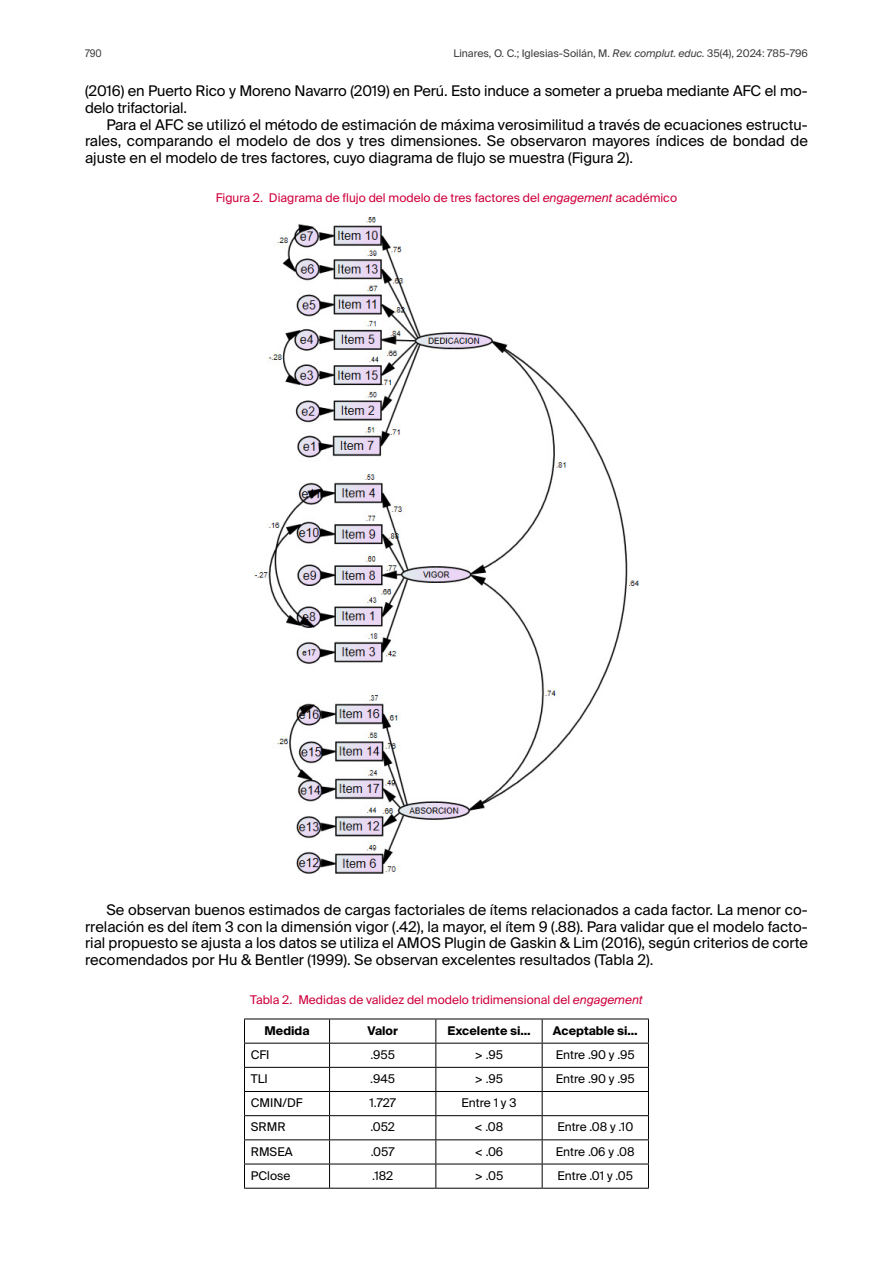
<style>
.page{position:relative;width:893px;height:1263px;background:#fff}
.page>*{position:absolute;margin:0;border:0;box-sizing:border-box;transform-origin:0 0}
.Texto_General{font:14.7px/16.5px "Suisse Intl";letter-spacing:-.01em;color:#000;text-align:justify}
.Tablas_Titulo{font:12px "Suisse Intl";color:#cf003d}
.Tabla_Txt_Centro{font:12px "Suisse Intl";color:#000}
.Tabla_cab{font:700 12px "Suisse Intl";color:#000}
.Tabla_Txt_Izda{font:12px "Suisse Intl";color:#000}
.t1{font:10.5px "Suisse Intl";color:#3c3c3b}
.t2{font:10.5px "Suisse Intl";color:#3c3c3b;scale:.9 1}
.s1{font-style:italic}
</style>
<div class="page">
<img style="left:255px;top:217px;width:383px;height:656px">
<hr style="left:244px;top:1018px;width:86px;height:1px;background:#000">
<hr style="left:330px;top:1018px;width:106px;height:1px;background:#000">
<hr style="left:436px;top:1018px;width:106px;height:1px;background:#000">
<hr style="left:542px;top:1018px;width:107px;height:1px;background:#000">
<hr style="left:244px;top:1043px;width:86px;height:1px;background:#000">
<hr style="left:330px;top:1043px;width:106px;height:1px;background:#000">
<hr style="left:436px;top:1043px;width:106px;height:1px;background:#000">
<hr style="left:542px;top:1043px;width:107px;height:1px;background:#000">
<hr style="left:244px;top:1067px;width:86px;height:1px;background:#000">
<hr style="left:330px;top:1067px;width:106px;height:1px;background:#000">
<hr style="left:436px;top:1067px;width:106px;height:1px;background:#000">
<hr style="left:542px;top:1067px;width:107px;height:1px;background:#000">
<hr style="left:244px;top:1091px;width:86px;height:1px;background:#000">
<hr style="left:330px;top:1091px;width:106px;height:1px;background:#000">
<hr style="left:436px;top:1091px;width:106px;height:1px;background:#000">
<hr style="left:542px;top:1091px;width:107px;height:1px;background:#000">
<hr style="left:244px;top:1115px;width:86px;height:1px;background:#000">
<hr style="left:330px;top:1115px;width:106px;height:1px;background:#000">
<hr style="left:436px;top:1115px;width:106px;height:1px;background:#000">
<hr style="left:542px;top:1115px;width:107px;height:1px;background:#000">
<hr style="left:244px;top:1139px;width:86px;height:1px;background:#000">
<hr style="left:330px;top:1139px;width:106px;height:1px;background:#000">
<hr style="left:436px;top:1139px;width:106px;height:1px;background:#000">
<hr style="left:542px;top:1139px;width:107px;height:1px;background:#000">
<hr style="left:244px;top:1164px;width:86px;height:1px;background:#000">
<svg style="left:244px;top:1019px;width:1px;height:169px"></svg>
<hr style="left:330px;top:1164px;width:106px;height:1px;background:#000">
<svg style="left:329px;top:1019px;width:1px;height:169px"></svg>
<hr style="left:436px;top:1164px;width:106px;height:1px;background:#000">
<svg style="left:435px;top:1019px;width:1px;height:169px"></svg>
<hr style="left:542px;top:1164px;width:107px;height:1px;background:#000">
<svg style="left:542px;top:1019px;width:1px;height:169px"></svg>
<svg style="left:648px;top:1019px;width:1px;height:169px"></svg>
<hr style="left:244px;top:1188px;width:86px;height:1px;background:#000">
<hr style="left:330px;top:1188px;width:106px;height:1px;background:#000">
<hr style="left:436px;top:1188px;width:106px;height:1px;background:#000">
<hr style="left:542px;top:1188px;width:107px;height:1px;background:#000">
<p class="t2" style="left:85px;top:47px;width:20px">790</p>
<p class="t1" style="left:453px;top:47px;width:356px">Linares, O. C.; Iglesias-Soilán, M. <span class="s1">Rev. complut. educ.</span> 35(4), 2024: 785-796</p>
<p class="Texto_General" style="left:85px;top:83px;width:724px">(2016) en Puerto Rico y Moreno Navarro (2019) en Perú. Esto induce a someter a prueba mediante AFC el mo&shy;delo trifactorial.</p>
<p class="Texto_General" style="left:85px;top:116px;width:724px;text-indent:21px">Para el AFC se utilizó el método de estimación de máxima verosimilitud a través de ecuaciones estructu&shy;rales, comparando el modelo de dos y tres dimensiones. Se observaron mayores índices de bondad de ajuste en el modelo de tres factores, cuyo diagrama de flujo se muestra (Figura 2).</p>
<p class="Tablas_Titulo" style="left:216px;top:191px;width:463px">Figura 2. Diagrama de flujo del modelo de tres factores del <span class="s1">engagement</span> académico</p>
<p class="Texto_General" style="left:85px;top:902px;width:724px;text-indent:21px">Se observan buenos estimados de cargas factoriales de ítems relacionados a cada factor. La menor co&shy;rrelación es del ítem 3 con la dimensión vigor (.42), la mayor, el ítem 9 (.88). Para validar que el modelo facto&shy;rial propuesto se ajusta a los datos se utiliza el AMOS Plugin de Gaskin &amp; Lim (2016), según criterios de corte recomendados por Hu &amp; Bentler (1999). Se observan excelentes resultados (Tabla 2).</p>
<p class="Tablas_Titulo" style="left:250px;top:993px;width:394px">Tabla 2. Medidas de validez del modelo tridimensional del <span class="s1">engagement</span></p>
<p class="Tabla_cab" style="left:264px;top:1023px;width:47px">Medida</p>
<p class="Tabla_cab" style="left:367px;top:1023px;width:32px">Valor</p>
<p class="Tabla_cab" style="left:447px;top:1023px;width:85px">Excelente si…</p>
<p class="Tabla_cab" style="left:553px;top:1023px;width:86px">Aceptable si…</p>
<p class="Tabla_Txt_Izda" style="left:251px;top:1048px;width:20px">CFI</p>
<p class="Tabla_Txt_Centro" style="left:370px;top:1048px;width:26px">.955</p>
<p class="Tabla_Txt_Centro" style="left:475px;top:1048px;width:30px">&gt; .95</p>
<p class="Tabla_Txt_Centro" style="left:556px;top:1048px;width:80px">Entre .90 y .95</p>
<p class="Tabla_Txt_Izda" style="left:251px;top:1072px;width:19px">TLI</p>
<p class="Tabla_Txt_Centro" style="left:370px;top:1072px;width:26px">.945</p>
<p class="Tabla_Txt_Centro" style="left:475px;top:1072px;width:30px">&gt; .95</p>
<p class="Tabla_Txt_Centro" style="left:556px;top:1072px;width:80px">Entre .90 y .95</p>
<p class="Tabla_Txt_Izda" style="left:251px;top:1096px;width:53px">CMIN/DF</p>
<p class="Tabla_Txt_Centro" style="left:369px;top:1096px;width:28px">1.727</p>
<p class="Tabla_Txt_Centro" style="left:462px;top:1096px;width:56px">Entre 1 y 3</p>
<p class="Tabla_Txt_Izda" style="left:251px;top:1120px;width:36px">SRMR</p>
<p class="Tabla_Txt_Centro" style="left:370px;top:1120px;width:26px">.052</p>
<p class="Tabla_Txt_Centro" style="left:475px;top:1120px;width:30px">&lt; .08</p>
<p class="Tabla_Txt_Centro" style="left:557px;top:1120px;width:77px">Entre .08 y .10</p>
<p class="Tabla_Txt_Izda" style="left:251px;top:1144px;width:43px">RMSEA</p>
<p class="Tabla_Txt_Centro" style="left:371px;top:1144px;width:25px">.057</p>
<p class="Tabla_Txt_Centro" style="left:475px;top:1144px;width:30px">&lt; .06</p>
<p class="Tabla_Txt_Centro" style="left:556px;top:1144px;width:80px">Entre .06 y .08</p>
<p class="Tabla_Txt_Izda" style="left:251px;top:1168px;width:41px">PClose</p>
<p class="Tabla_Txt_Centro" style="left:372px;top:1168px;width:23px">.182</p>
<p class="Tabla_Txt_Centro" style="left:475px;top:1168px;width:30px">&gt; .05</p>
<p class="Tabla_Txt_Centro" style="left:557px;top:1168px;width:77px">Entre .01 y .05</p>
</div>
